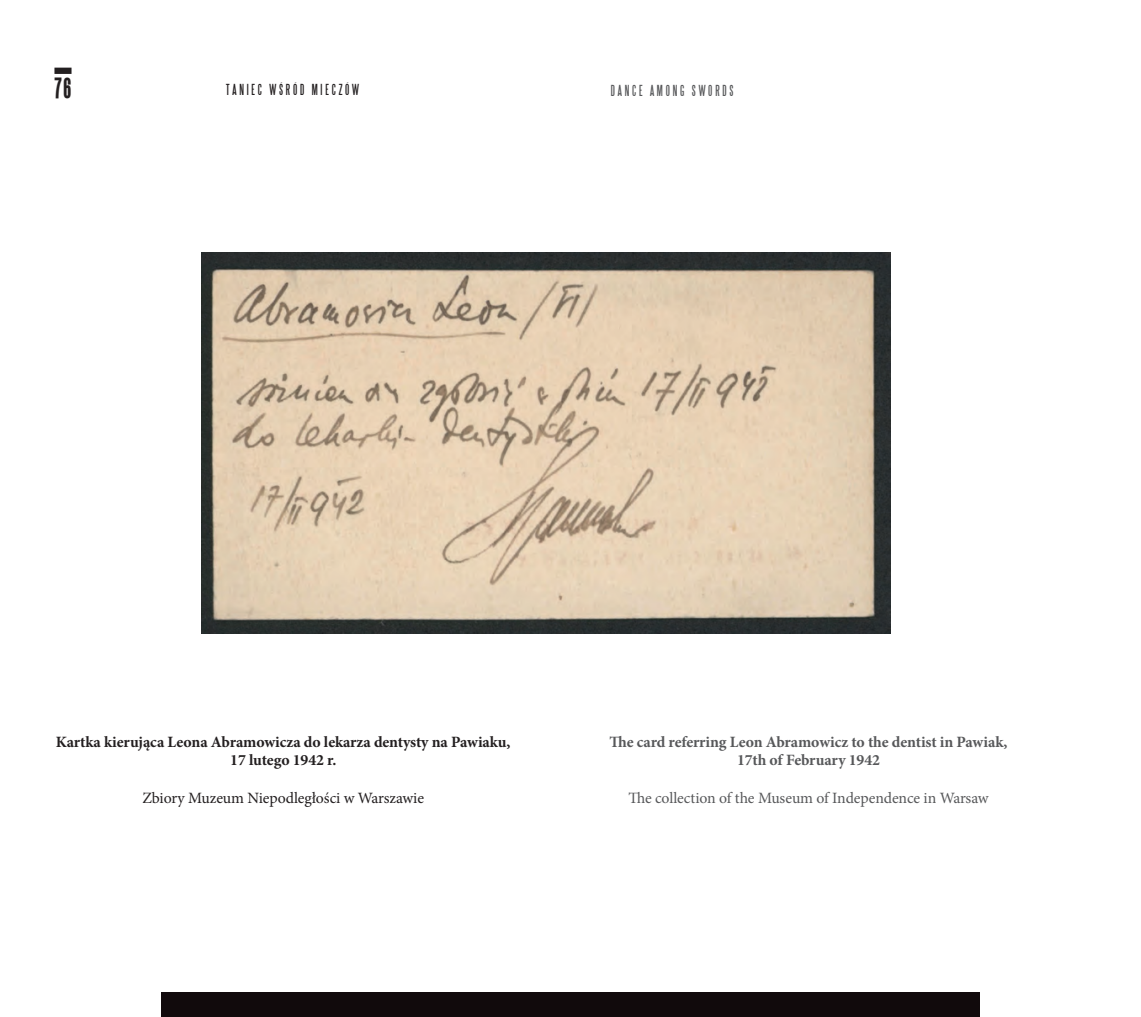
<style>
.page{position:relative;width:1141px;height:1017px;background:#fff}
.page>*{position:absolute;margin:0;border:0;box-sizing:border-box;transform-origin:0 0}
.t1{font:700 25.2px "Steelfish";color:#231f20}
.podpis_foto{font:700 15.75px/18.9px "Minion Pro";letter-spacing:-.005em;color:#231f20;text-align:center}
.podpis_foto-2{font:700 15.75px/18.9px "Minion Pro";letter-spacing:-.005em;color:#57585a;text-align:center}
.podpis_foto-3{font:15.75px "Minion Pro";letter-spacing:-.005em;color:#57585a}
.podpis_foto-4{font:15.75px "Minion Pro";letter-spacing:-.005em;color:#231f20}
.t2{font:14px "Steelfish";letter-spacing:.2em;color:#231f20}
.t3{font:14px "Steelfish";letter-spacing:.2em;color:#57585a}
</style>
<div class="page">
<div style="left:54px;top:68px;width:18px;height:6px;background:#231f20"></div>
<div style="left:161px;top:992px;width:819px;height:25px;background:#110a0c"></div>
<img style="left:201px;top:252px;width:689px;height:382px">
<h1 class="t1" style="left:54px;top:74px;width:19px">76</h1>
<p class="t2" style="left:226px;top:82px;width:134px">TANIEC WŚRÓD MIECZÓW</p>
<p class="t3" style="left:611px;top:83px;width:124px">DANCE AMONG SWORDS</p>
<p class="podpis_foto" style="left:56px;top:732px;width:456px">Kartka kierująca Leona Abramowicza do lekarza dentysty na Pawiaku,<br>17 lutego 1942 r.</p>
<p class="podpis_foto-4" style="left:143px;top:788px;width:283px">Zbiory Muzeum Niepodległości w Warszawie</p>
<p class="podpis_foto-2" style="left:609px;top:732px;width:399px">The card referring Leon Abramowicz to the dentist in Pawiak,<br>17th of February 1942</p>
<p class="podpis_foto-3" style="left:628px;top:788px;width:362px">The collection of the Museum of Independence in Warsaw</p>
</div>
